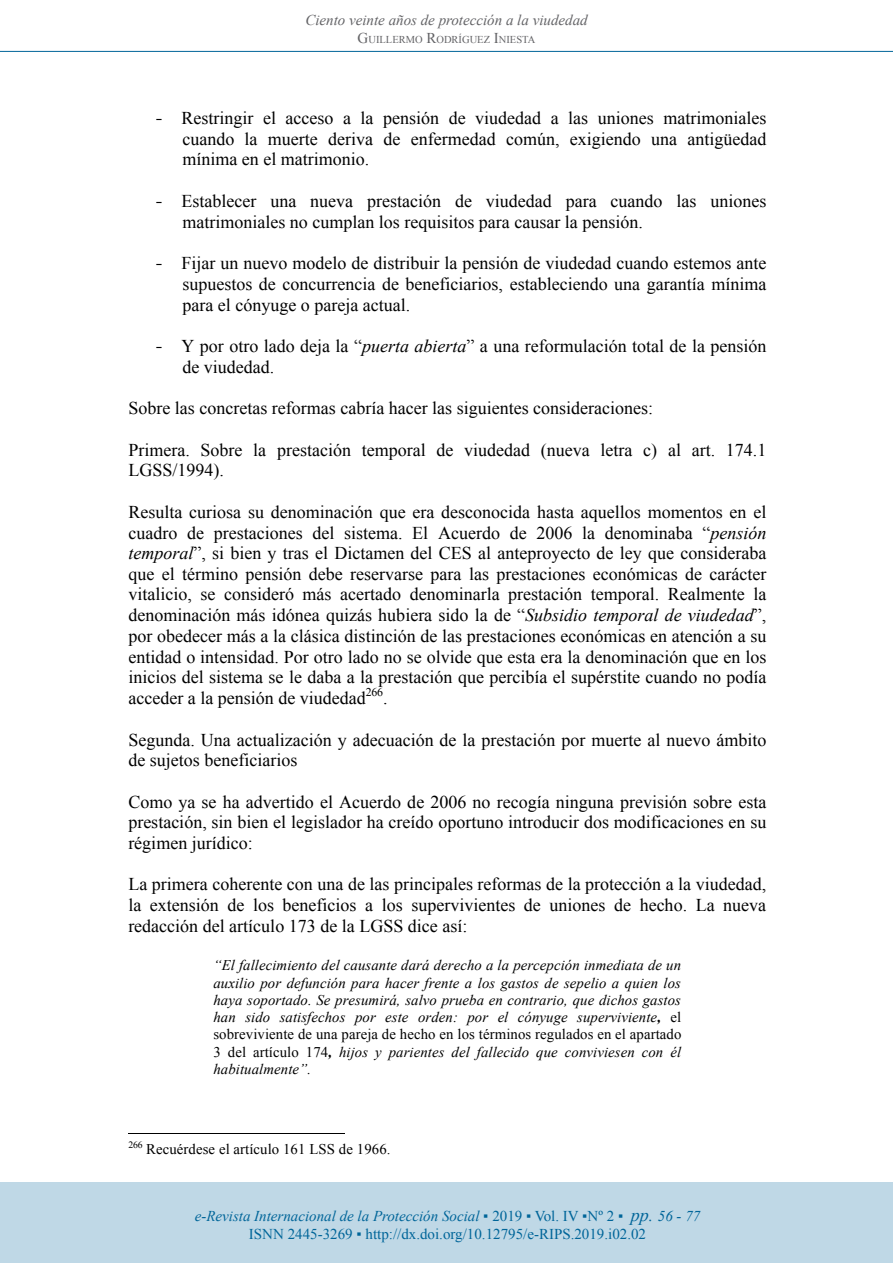
<style>
.page{position:relative;width:893px;height:1263px;background:#fff}
.page>*{position:absolute;margin:0;border:0;box-sizing:border-box;transform-origin:0 0}
.t1{font:18px/20.7px "Times New Roman";color:#000;text-align:justify}
.t2{font:15px/18px "Times New Roman";color:#006599;text-align:center}
.t3{font:italic 15px "Times New Roman";color:#636366}
.t4{font:italic 14.7px/17.2px "Times New Roman";letter-spacing:.005em;color:#000;text-align:justify}
.t5{font:14.7px "Times New Roman";letter-spacing:.005em;color:#000}
.t6{font:11.85px "Times New Roman";color:#000}
.t7{font:10.5px "Times New Roman";color:#636366}
.t8{font:9.75px "Times New Roman";color:#000}
.s1{font-size:15px}
.s2{font-family:"Bookman Old Style"}
.s3{font-style:italic}
.s4{font-weight:700}
.s5{font-style:normal}
.s6{font-style:italic;font-size:18px}
</style>
<div class="page">
<hr style="left:128px;top:1133px;width:216px;height:1px;background:#000">
<div style="left:0;top:1182px;width:893px;height:81px;background:#bfd8e6"></div>
<hr style="left:0;top:51px;width:893px;height:1px;background:#006599">
<p class="t3" style="left:305px;top:10px;width:284px">Ciento veinte años de protección a la viudedad</p>
<p class="t7" style="left:358px;top:33px;width:179px"><span class="s1">G</span>UILLERMO <span class="s1">R</span>ODRÍGUEZ <span class="s1">I</span>NIESTA</p>
<p class="t1" style="left:182px;top:107px;width:585px;text-indent:-27px"><span class="s2">-</span> Restringir el acceso a la pensión de viudedad a las uniones matrimoniales cuando la muerte deriva de enfermedad común, exigiendo una antigüedad mínima en el matrimonio.</p>
<p class="t1" style="left:182px;top:190px;width:585px;text-indent:-27px"><span class="s2">-</span> Establecer una nueva prestación de viudedad para cuando las uniones matrimoniales no cumplan los requisitos para causar la pensión.</p>
<p class="t1" style="left:182px;top:252px;width:586px;text-indent:-27px"><span class="s2">-</span> Fijar un nuevo modelo de distribuir la pensión de viudedad cuando estemos ante supuestos de concurrencia de beneficiarios, estableciendo una garantía mínima para el cónyuge o pareja actual.</p>
<p class="t1" style="left:182px;top:335px;width:586px;text-indent:-27px"><span class="s2">-</span> Y por otro lado deja la “<span class="s3">puerta abierta</span>” a una reformulación total de la pensión de viudedad.</p>
<p class="t1" style="left:128px;top:398px;width:526px">Sobre las concretas reformas cabría hacer las siguientes consideraciones:</p>
<p class="t1" style="left:128px;top:439px;width:640px">Primera. Sobre la prestación temporal de viudedad (nueva letra c) al art. 174.1<br>LGSS/1994).</p>
<p class="t1" style="left:128px;top:501px;width:640px">Resulta curiosa su denominación que era desconocida hasta aquellos momentos en el cuadro de prestaciones del sistema. El Acuerdo de 2006 la denominaba “<span class="s3">pensión temporal</span>”, si bien y tras el Dictamen del CES al anteproyecto de ley que consideraba que el término pensión debe reservarse para las prestaciones económicas de carácter vitalicio, se consideró más acertado denominarla prestación temporal. Realmente la denominación más idónea quizás hubiera sido la de “<span class="s3">Subsidio temporal de viudedad</span>”, por obedecer más a la clásica distinción de las prestaciones económicas en atención a su entidad o intensidad. Por otro lado no se olvide que esta era la denominación que en los inicios del sistema se le daba a la prestación que percibía el supérstite cuando no podía acceder a la pensión de viudedad</p>
<p class="t6" style="left:366px;top:684px;width:19px">266</p>
<p class="t1" style="left:383px;top:687px;width:6px">.</p>
<p class="t1" style="left:128px;top:729px;width:639px">Segunda. Una actualización y adecuación de la prestación por muerte al nuevo ámbito de sujetos beneficiarios</p>
<p class="t1" style="left:128px;top:791px;width:639px">Como ya se ha advertido el Acuerdo de 2006 no recogía ninguna previsión sobre esta prestación, sin bien el legislador ha creído oportuno introducir dos modificaciones en su régimen jurídico:</p>
<p class="t1" style="left:128px;top:874px;width:639px">La primera coherente con una de las principales reformas de la protección a la viudedad, la extensión de los beneficios a los supervivientes de uniones de hecho. La nueva redacción del artículo 173 de la LGSS dice así:</p>
<p class="t4" style="left:213px;top:956px;width:470px">“El fallecimiento del causante dará derecho a la percepción inmediata de un auxilio por defunción para hacer frente a los gastos de sepelio a quien los haya soportado. Se presumirá, salvo prueba en contrario, que dichos gastos han sido satisfechos por este orden: por el cónyuge superviviente<span class="s4">,</span> <span class="s5">el sobreviviente de una pareja de hecho en los términos regulados en el apartado 3 del artículo 174</span><span class="s4">,</span> hijos y parientes del fallecido que conviviesen con él habitualmente”.</p>
<p class="t8" style="left:128px;top:1138px;width:16px">266</p>
<p class="t5" style="left:146px;top:1139px;width:246px">Recuérdese el artículo 161 LSS de 1966.</p>
<p class="t2" style="left:195px;top:1206px;width:507px"><span class="s3">e-Revista Internacional de la Protección Social</span> ▪ 2019 ▪ Vol. IV ▪Nº 2 ▪ <span class="s6">pp.</span> <span class="s3">56 - 77<br></span>ISNN 2445-3269 ▪ http://dx.doi.org/10.12795/e-RIPS.2019.i02.02</p>
</div>
